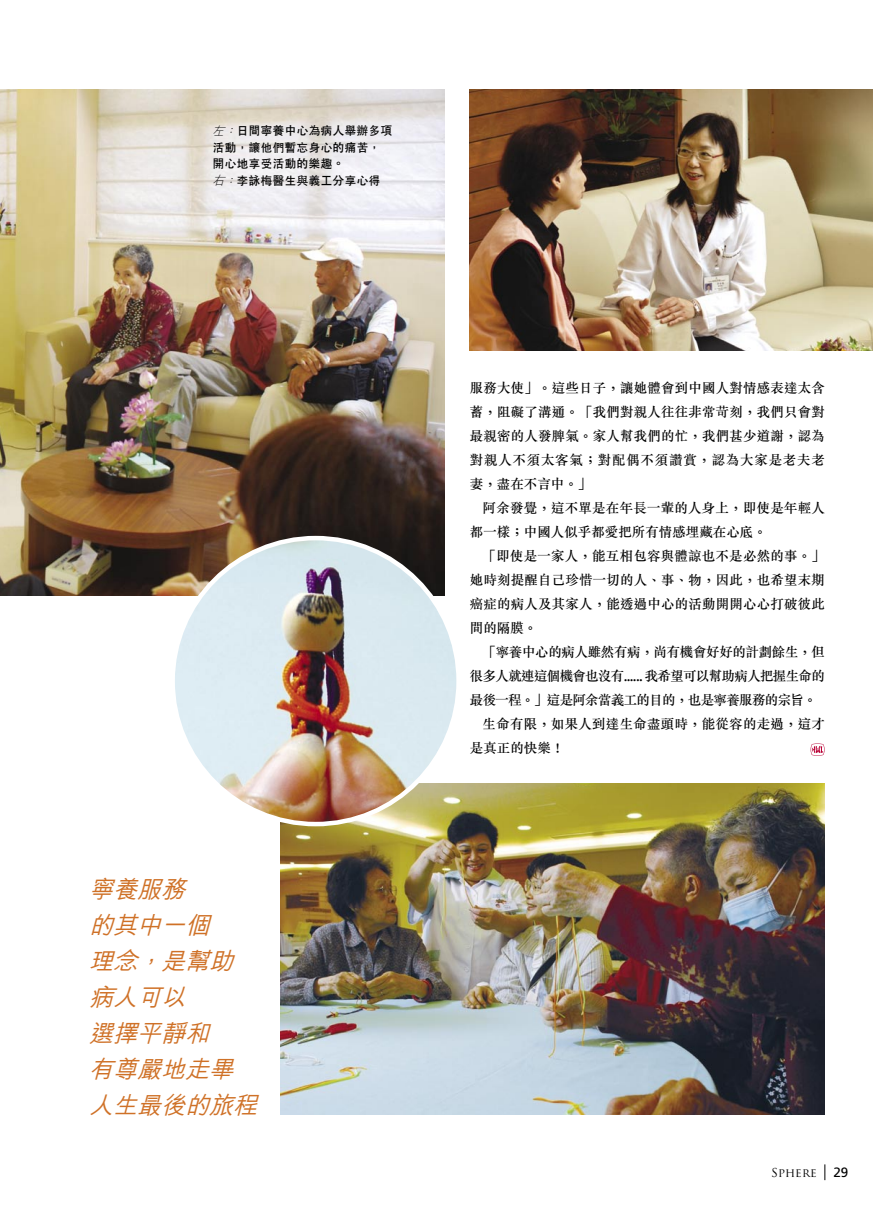
<style>
.page{position:relative;width:893px;height:1212px;background:#fff}
.page>*{position:absolute;margin:0;border:0;box-sizing:border-box;transform-origin:0 0}
.Chi_Call_Out{font:italic 500 24px "M Hei";color:#cf7127}
.Chi_Body_text{font:500 13.5px/24px "M Sung";letter-spacing:.01em;color:#000;text-align:justify}
.caption_lead_in{font:700 12px "C Hei 2";color:#000}
.t1{font:12px "Trajan Pro";letter-spacing:.015em;color:#000}
.s1{font-family:"M Hei";font-weight:300;font-style:italic}
.s2{font-family:"Frutiger";font-size:13.5px}
</style>
<div class="page">
<img style="left:281px;top:783px;width:544px;height:331px">
<img style="left:0;top:89px;width:444px;height:506px">
<img style="left:173px;top:538px;width:286px;height:286px;border-radius:50%">
<img style="left:470px;top:89px;width:402px;height:262px">
<svg style="left:825px;top:1164px;width:1px;height:16px"></svg>
<svg style="left:811px;top:743px;width:13px;height:13px"></svg>
<p class="caption_lead_in" style="left:213px;top:124px;width:181px"><span class="s1">左：</span>日間寧養中心為病人舉辦多項</p>
<p class="caption_lead_in" style="left:213px;top:141px;width:169px">活動，讓他們暫忘身心的痛苦，</p>
<p class="caption_lead_in" style="left:213px;top:157px;width:133px">開心地享受活動的樂趣。</p>
<p class="caption_lead_in" style="left:213px;top:174px;width:169px"><span class="s1">右：</span>李詠梅醫生與義工分享心得</p>
<p class="Chi_Call_Out" style="left:89px;top:876px;width:105px">寧養服務</p>
<p class="Chi_Call_Out" style="left:89px;top:912px;width:129px">的其中一個</p>
<p class="Chi_Call_Out" style="left:89px;top:948px;width:153px">理念，是幫助</p>
<p class="Chi_Call_Out" style="left:89px;top:984px;width:105px">病人可以</p>
<p class="Chi_Call_Out" style="left:89px;top:1020px;width:129px">選擇平靜和</p>
<p class="Chi_Call_Out" style="left:89px;top:1056px;width:153px">有尊嚴地走畢</p>
<p class="Chi_Call_Out" style="left:89px;top:1092px;width:177px">人生最後的旅程</p>
<p class="Chi_Body_text" style="left:470px;top:376px;width:357px">服務大使」。這些日子，讓她體會到中國人對情感表達太含蓄，阻礙了溝通。「我們對親人往往非常苛刻，我們只會對最親密的人發脾氣。家人幫我們的忙，我們甚少道謝，認為對親人不須太客氣；對配偶不須讚賞，認為大家是老夫老妻，盡在不言中。」</p>
<p class="Chi_Body_text" style="left:470px;top:496px;width:357px;text-indent:13px">阿余發覺，這不單是在年長一輩的人身上，即使是年輕人都一樣；中國人似乎都愛把所有情感埋藏在心底。</p>
<p class="Chi_Body_text" style="left:470px;top:544px;width:357px;text-indent:13px">「即使是一家人，能互相包容與體諒也不是必然的事。」她時刻提醒自己珍惜一切的人、事、物，因此，也希望末期癌症的病人及其家人，能透過中心的活動開開心心打破彼此間的隔膜。</p>
<p class="Chi_Body_text" style="left:470px;top:640px;width:357px;text-indent:13px">「寧養中心的病人雖然有病，尚有機會好好的計劃餘生，但很多人就連這個機會也沒有...... 我希望可以幫助病人把握生命的最後一程。」這是阿余當義工的目的，也是寧養服務的宗旨。</p>
<p class="Chi_Body_text" style="left:470px;top:712px;width:357px;text-indent:13px">生命有限，如果人到達生命盡頭時，能從容的走過，這才是真正的快樂！</p>
<p class="t1" style="left:771px;top:1165px;width:79px">SPHERE <span class="s2">29</span></p>
</div>
